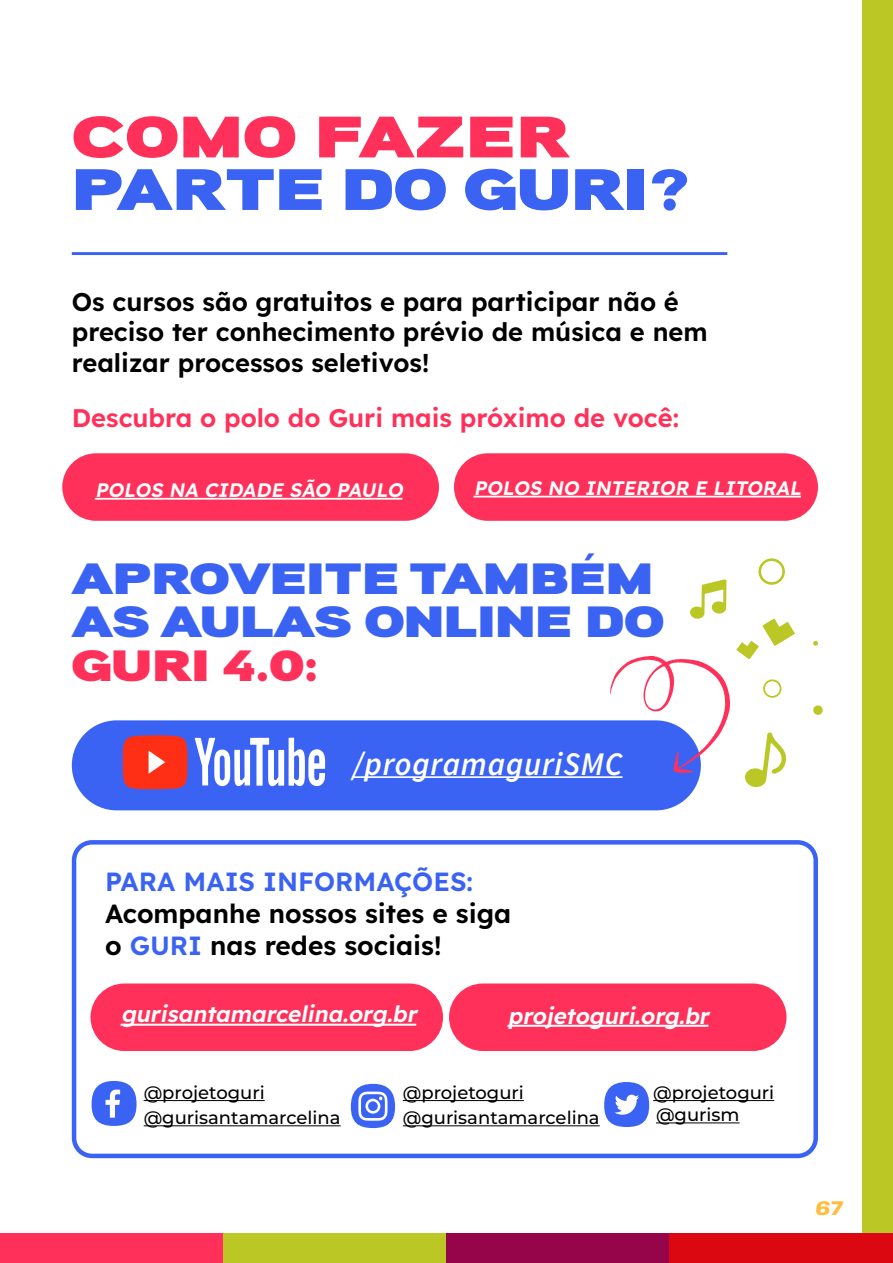
<style>
.page{position:relative;width:893px;height:1263px;background:#fff}
.page>*{position:absolute;margin:0;border:0;box-sizing:border-box;transform-origin:0 0}
.t1{font:58.35px "Aaux Pro Poster";letter-spacing:-.005em;color:#3b63f3}
.t2{font:58.35px "Aaux Pro Poster";letter-spacing:.01em;color:#ff315a}
.t3{font:43.8px/43.8px "Aaux Pro Poster";letter-spacing:-.005em;color:#3b63f3}
.t4{font:43.8px "Aaux Pro Poster";color:#ff315a}
.t5{font:italic 33px "Source Sans Variable";letter-spacing:.025em;color:#fff}
.t6{font:26.25px/32.1px "Lexend";color:#000}
.t7{font:26.25px "Lexend";color:#3b63f3}
.t8{font:25.5px/30.6px "Lexend";color:#000}
.t9{font:25.5px "Lexend";color:#ff315a}
.t10{font:italic 22.5px "Lexend";color:#fff}
.t11{font:italic 19.5px "Lexend";color:#fff}
.t12{font:italic 800 19.5px "Pathway Extreme 120 pt";color:#ffbc3d}
.t13{font:500 18px "Montserrat";color:#000}
.s1{color:#3b63f3}
</style>
<div class="page">
<div style="left:72px;top:840px;width:746px;height:318px;border:4px solid #3b63f3;border-radius:18px"></div>
<div style="left:862px;top:0;width:31px;height:1263px;background:#bac725"></div>
<div style="left:1px;top:1233px;width:223px;height:30px;background:#ff315a"></div>
<div style="left:224px;top:1233px;width:223px;height:30px;background:#bac725"></div>
<div style="left:447px;top:1233px;width:223px;height:30px;background:#960549"></div>
<div style="left:670px;top:1233px;width:223px;height:30px;background:#db0812"></div>
<div style="left:72px;top:720px;width:629px;height:90px;background:#3b63f3;border-radius:45px"></div>
<hr style="left:353px;top:776px;width:269px;height:2px;background:#fff">
<svg style="left:123px;top:735px;width:65px;height:54px;background:#f23d30"></svg>
<svg style="left:195px;top:738px;width:130px;height:49px"></svg>
<svg style="left:813px;top:641px;width:5px;height:5px"></svg>
<div style="left:813px;top:705px;width:10px;height:10px;background:#bac725;border-radius:50%"></div>
<hr style="left:144px;top:1100px;width:121px;height:1px;background:#000">
<hr style="left:403px;top:1100px;width:121px;height:1px;background:#000">
<hr style="left:653px;top:1100px;width:121px;height:1px;background:#000">
<hr style="left:656px;top:1122px;width:83px;height:1px;background:#000">
<hr style="left:144px;top:1125px;width:197px;height:1px;background:#000">
<hr style="left:403px;top:1125px;width:197px;height:1px;background:#000">
<div style="left:604px;top:1082px;width:45px;height:45px;background:#3b63f3;border-radius:50%"></div>
<svg style="left:615px;top:1095px;width:24px;height:20px"></svg>
<div style="left:351px;top:1084px;width:44px;height:44px;background:#3b63f3;border-radius:50%"></div>
<svg style="left:358px;top:1091px;width:29px;height:30px"></svg>
<div style="left:92px;top:1081px;width:45px;height:45px;background:#3b63f3;border-radius:50%"></div>
<svg style="left:106px;top:1089px;width:14px;height:29px"></svg>
<div style="left:90px;top:983px;width:353px;height:68px;background:#ff315a;border-radius:34px"></div>
<div style="left:449px;top:983px;width:337px;height:68px;background:#ff315a;border-radius:34px"></div>
<hr style="left:121px;top:1024px;width:295px;height:2px;background:#fff">
<hr style="left:507px;top:1025px;width:201px;height:2px;background:#fff">
<svg style="left:610px;top:558px;width:185px;height:230px"></svg>
<hr style="left:72px;top:252px;width:655px;height:3px;background:#3b63f3">
<div style="left:62px;top:453px;width:377px;height:68px;background:#ff315a;border-radius:34px"></div>
<div style="left:454px;top:453px;width:364px;height:68px;background:#ff315a;border-radius:34px"></div>
<hr style="left:95px;top:498px;width:307px;height:2px;background:#fff">
<hr style="left:473px;top:496px;width:328px;height:1px;background:#fff">
<h1 class="t2" style="left:72px;top:99px;width:499px">COMO FAZER</h1>
<h1 class="t1" style="left:72px;top:152px;width:619px">PARTE DO GURI?</h1>
<p class="t8" style="left:72px;top:285px;width:637px">Os cursos são gratuitos e para participar não é preciso ter conhecimento prévio de música e nem realizar processos seletivos!</p>
<p class="t9" style="left:72px;top:399px;width:609px">Descubra o polo do Guri mais próximo de você:</p>
<p class="t11" style="left:95px;top:476px;width:314px">POLOS NA CIDADE SÃO PAULO</p>
<p class="t11" style="left:474px;top:474px;width:334px">POLOS NO INTERIOR E LITORAL</p>
<h2 class="t3" style="left:72px;top:555px;width:594px">APROVEITE TAMBÉM<br>AS AULAS ONLINE DO</h2>
<h2 class="t4" style="left:72px;top:637px;width:248px">GURI 4.0:</h2>
<p class="t5" style="left:353px;top:744px;width:271px">/programaguriSMC</p>
<p class="t7" style="left:105px;top:862px;width:370px">PARA MAIS INFORMAÇÕES:</p>
<p class="t6" style="left:105px;top:896px;width:408px">Acompanhe nossos sites e siga o <span class="s1">GURI</span> nas redes sociais!</p>
<p class="t10" style="left:121px;top:998px;width:302px">gurisantamarcelina.org.br</p>
<p class="t10" style="left:508px;top:999px;width:208px">projetoguri.org.br</p>
<p class="t13" style="left:144px;top:1080px;width:123px">@projetoguri</p>
<p class="t13" style="left:403px;top:1080px;width:123px">@projetoguri</p>
<p class="t13" style="left:653px;top:1080px;width:123px">@projetoguri</p>
<p class="t13" style="left:144px;top:1105px;width:198px">@gurisantamarcelina</p>
<p class="t13" style="left:403px;top:1105px;width:198px">@gurisantamarcelina</p>
<p class="t13" style="left:656px;top:1102px;width:85px">@gurism</p>
<p class="t12" style="left:816px;top:1191px;width:28px">67</p>
</div>
